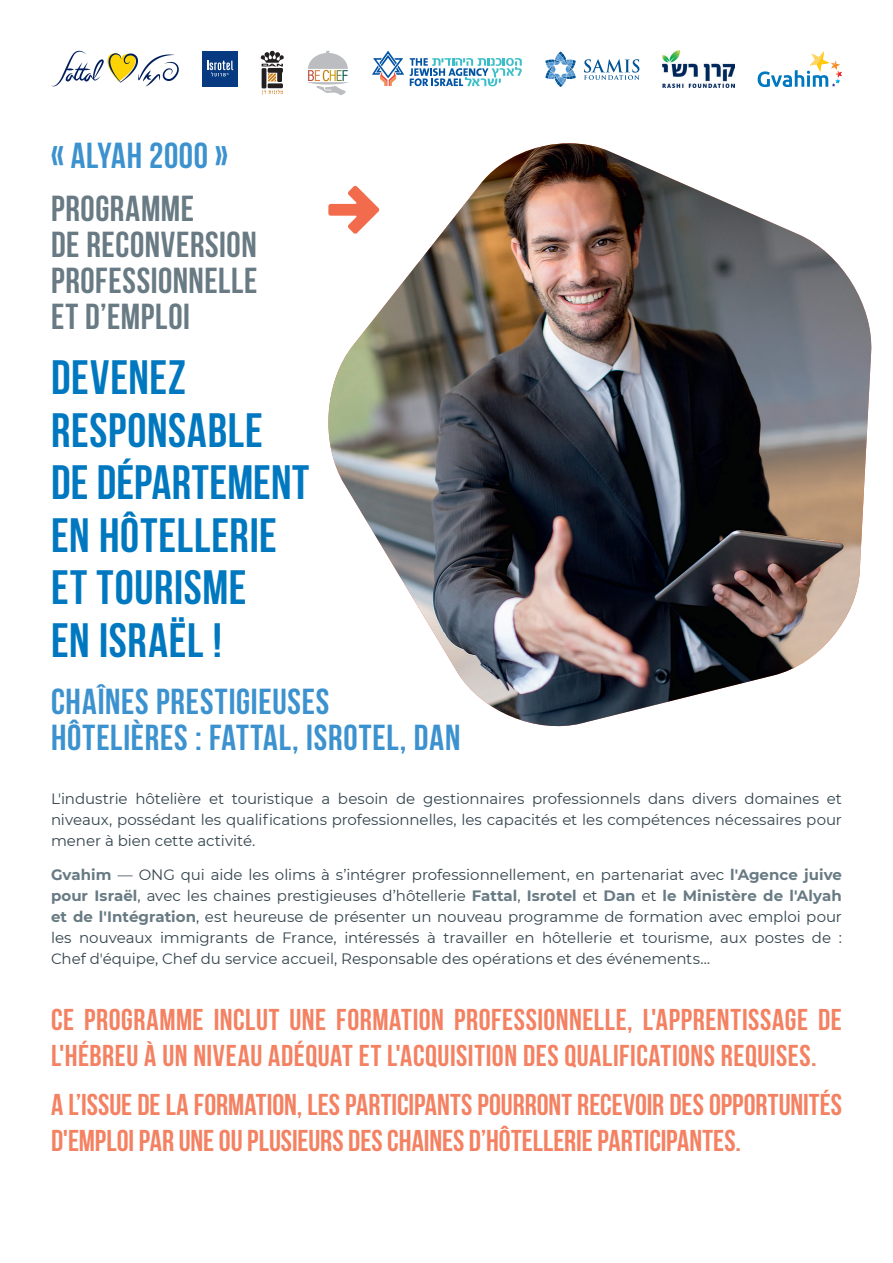
<style>
.page{position:relative;width:893px;height:1263px;background:#fff}
.page>*{position:absolute;margin:0;border:0;box-sizing:border-box;transform-origin:0 0}
.t1{font:700 48px/52.5px "Bebas Neue";letter-spacing:.015em;color:#0078c0}
.t2{font:700 36px/36px "Bebas Neue";letter-spacing:.02em;color:#3c92cf}
.Heading{font:700 36px/36px "Bebas Neue";letter-spacing:.015em;color:#687a83}
.Heading-2{font:700 30px/36px "Bebas Neue";letter-spacing:.01em;color:#f48162}
.Main_TeXT{font:15px/21px "Montserrat";color:#33444d;text-align:justify}
.s1{font-weight:700;color:#687a83}
</style>
<div class="page">
<svg style="left:372px;top:51px;width:32px;height:35px"></svg>
<svg style="left:410px;top:58px;width:112px;height:28px"></svg>
<svg style="left:758px;top:51px;width:84px;height:36px"></svg>
<svg style="left:262px;top:89px;width:21px;height:6px"></svg>
<hr style="left:262px;top:68px;width:4px;height:20px;background:#231f20">
<div style="left:268px;top:83px;width:15px;height:5px;background:#231f20"></div>
<div style="left:268px;top:68px;width:15px;height:5px;background:#231f20"></div>
<div style="left:277px;top:68px;width:5px;height:14px;background:#231f20"></div>
<svg style="left:268px;top:73px;width:8px;height:9px"></svg>
<svg style="left:261px;top:51px;width:23px;height:15px"></svg>
<svg style="left:51px;top:51px;width:128px;height:35px"></svg>
<div style="left:202px;top:51px;width:35px;height:35px;background:#083a82"></div>
<svg style="left:207px;top:61px;width:26px;height:15px"></svg>
<img style="left:328px;top:143px;width:544px;height:584px">
<svg style="left:307px;top:51px;width:42px;height:44px"></svg>
<img style="left:663px;top:51px;width:71px;height:36px">
<svg style="left:584px;top:59px;width:55px;height:21px"></svg>
<svg style="left:545px;top:52px;width:31px;height:35px"></svg>
<p class="t2" style="left:51px;top:137px;width:178px">« ALYAH 2000 »</p>
<p class="Heading" style="left:51px;top:190px;width:208px">PROGRAMME<br>DE RECONVERSION<br>PROFESSIONNELLE<br>ET D’EMPLOI</p>
<p class="t1" style="left:51px;top:351px;width:260px">DEVENEZ<br>RESPONSABLE<br>DE DÉPARTEMENT<br>EN HÔTELLERIE<br>ET TOURISME<br>EN ISRAËL !</p>
<p class="t2" style="left:51px;top:683px;width:411px">CHAÎNES PRESTIGIEUSES<br>HÔTELIÈRES : FATTAL, ISROTEL, DAN</p>
<p class="Main_TeXT" style="left:51px;top:788px;width:792px">L'industrie hôtelière et touristique a besoin de gestionnaires professionnels dans divers domaines et niveaux, possédant les qualifications professionnelles, les capacités et les compétences nécessaires pour mener à bien cette activité.</p>
<p class="Main_TeXT" style="left:51px;top:864px;width:792px"><span class="s1">Gvahim</span> — ONG qui aide les olims à s’intégrer professionnellement, en partenariat avec <span class="s1">l'Agence juive pour Israël</span>, avec les chaines prestigieuses d’hôtellerie <span class="s1">Fattal</span>, <span class="s1">Isrotel</span> et <span class="s1">Dan</span> et <span class="s1">le Ministère de l'Alyah et de l'Intégration</span>, est heureuse de présenter un nouveau programme de formation avec emploi pour les nouveaux immigrants de France, intéressés à travailler en hôtellerie et tourisme, aux postes de :<br>Chef d'équipe, Chef du service accueil, Responsable des opérations et des événements…</p>
<p class="Heading-2" style="left:51px;top:1001px;width:792px">CE PROGRAMME INCLUT UNE FORMATION PROFESSIONNELLE, L'APPRENTISSAGE DE<br>L'HÉBREU À UN NIVEAU ADÉQUAT ET L'ACQUISITION DES QUALIFICATIONS REQUISES.</p>
<p class="Heading-2" style="left:51px;top:1086px;width:792px">A L’ISSUE DE LA FORMATION, LES PARTICIPANTS POURRONT RECEVOIR DES OPPORTUNITÉS<br>D'EMPLOI PAR UNE OU PLUSIEURS DES CHAINES D’HÔTELLERIE PARTICIPANTES.</p>
</div>
